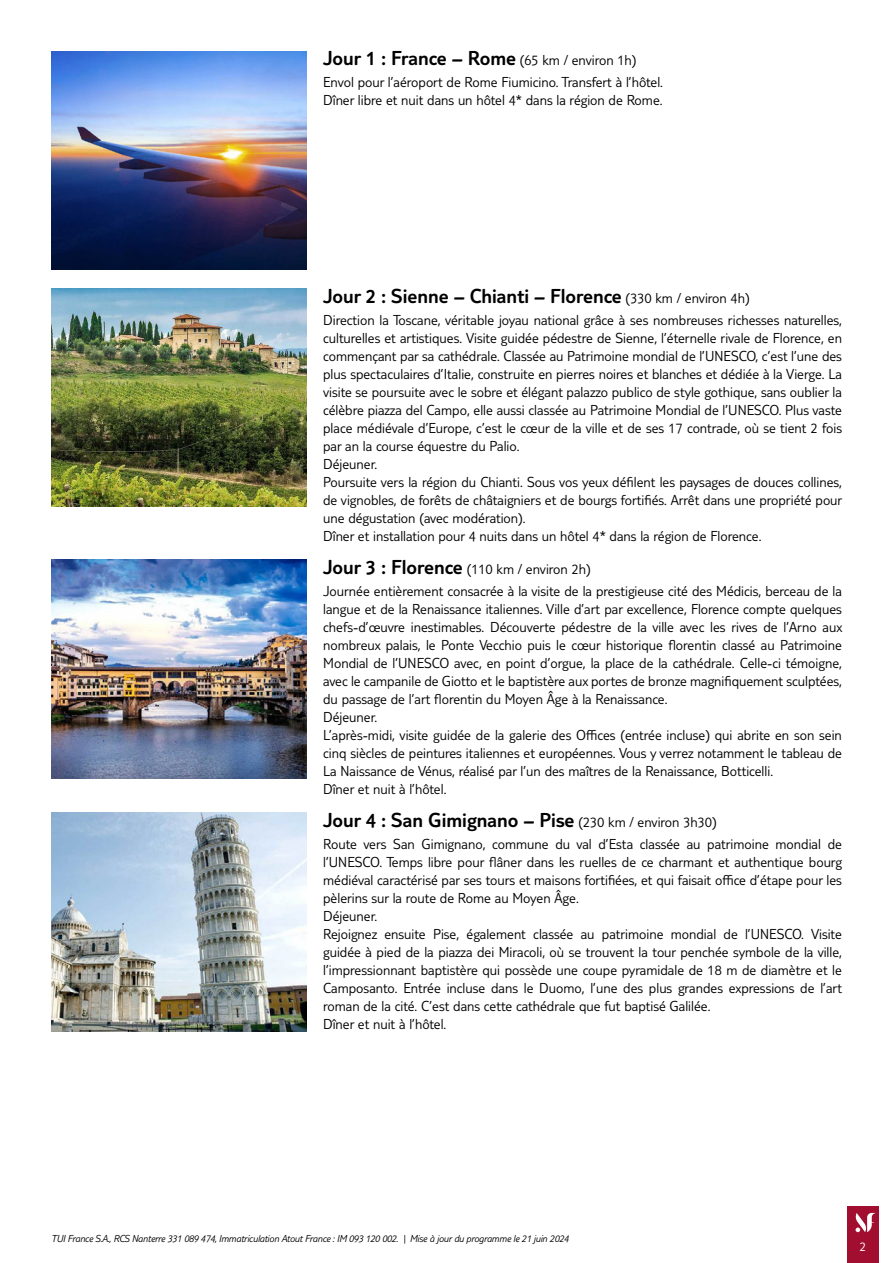
<style>
.page{position:relative;width:893px;height:1263px;background:#fff}
.page>*{position:absolute;margin:0;border:0;box-sizing:border-box;transform-origin:0 0}
.t1{font:300 21px "TUI Type";color:#000}
.t2{font:300 15px/18px "TUI Type";color:#000}
.t3{font:300 13.5px "TUI Type";color:#fff}
.t4{font:italic 300 10.5px "TUI Type";letter-spacing:-.02em;color:#000}
.s1{font-size:15px}
.s2{font-size:21px}
</style>
<div class="page">
<div style="left:847px;top:1206px;width:32px;height:57px;background:#a10e2f"></div>
<svg style="left:855px;top:1213px;width:21px;height:19px"></svg>
<img style="left:51px;top:51px;width:255px;height:219px">
<img style="left:51px;top:288px;width:255px;height:219px">
<img style="left:51px;top:559px;width:255px;height:219px">
<img style="left:51px;top:813px;width:255px;height:218px">
<h1 class="t1" style="left:323px;top:46px;width:315px">Jour 1 : France – Rome <span class="s1">(65 km / environ 1h)</span></h1>
<p class="t2" style="left:323px;top:73px;width:341px">Envol pour l’aéroport de Rome Fiumicino. Transfert à l’hôtel.<br>Dîner libre et nuit dans un hôtel 4* dans la région de Rome.</p>
<h1 class="t1" style="left:323px;top:283px;width:428px">Jour 2 : Sienne – Chianti – Florence <span class="s1">(330 km / environ 4h)</span></h1>
<p class="t2" style="left:323px;top:310px;width:521px">Direction la Toscane, véritable joyau national grâce à ses nombreuses richesses naturelles, culturelles et artistiques. Visite guidée pédestre de Sienne, l’éternelle rivale de Florence, en commençant par sa cathédrale. Classée au Patrimoine mondial de l’UNESCO, c’est l’une des plus spectaculaires d’Italie, construite en pierres noires et blanches et dédiée à la Vierge. La visite se poursuite avec le sobre et élégant palazzo publico de style gothique, sans oublier la célèbre piazza del Campo, elle aussi classée au Patrimoine Mondial de l’UNESCO. Plus vaste place médiévale d’Europe, c’est le cœur de la ville et de ses 17 contrade, où se tient 2 fois par an la course équestre du Palio.<br>Déjeuner.<br>Poursuite vers la région du Chianti. Sous vos yeux défilent les paysages de douces collines, de vignobles, de forêts de châtaigniers et de bourgs fortifiés. Arrêt dans une propriété pour une dégustation (avec modération).<br>Dîner et installation pour 4 nuits dans un hôtel 4* dans la région de Florence.</p>
<p class="t2" style="left:323px;top:557px;width:520px;line-height:22.2px"><span class="s2">Jour 3 : Florence</span> (110 km / environ 2h)<br>Journée entièrement consacrée à la visite de la prestigieuse cité des Médicis, berceau de la</p>
<p class="t2" style="left:323px;top:600px;width:521px">langue et de la Renaissance italiennes. Ville d’art par excellence, Florence compte quelques chefs-d’œuvre inestimables. Découverte pédestre de la ville avec les rives de l’Arno aux nombreux palais, le Ponte Vecchio puis le cœur historique florentin classé au Patrimoine Mondial de l’UNESCO avec, en point d’orgue, la place de la cathédrale. Celle-ci témoigne, avec le campanile de Giotto et le baptistère aux portes de bronze magnifiquement sculptées, du passage de l’art florentin du Moyen Âge à la Renaissance.<br>Déjeuner.<br>L’après-midi, visite guidée de la galerie des Offices (entrée incluse) qui abrite en son sein cinq siècles de peintures italiennes et européennes. Vous y verrez notamment le tableau de La Naissance de Vénus, réalisé par l’un des maîtres de la Renaissance, Botticelli.<br>Dîner et nuit à l’hôtel.</p>
<h1 class="t1" style="left:323px;top:808px;width:395px">Jour 4 : San Gimignano – Pise <span class="s1">(230 km / environ 3h30)</span></h1>
<p class="t2" style="left:323px;top:835px;width:520px">Route vers San Gimignano, commune du val d’Esta classée au patrimoine mondial de l’UNESCO. Temps libre pour flâner dans les ruelles de ce charmant et authentique bourg médiéval caractérisé par ses tours et maisons fortifiées, et qui faisait office d’étape pour les pèlerins sur la route de Rome au Moyen Âge.<br>Déjeuner.<br>Rejoignez ensuite Pise, également classée au patrimoine mondial de l’UNESCO. Visite guidée à pied de la piazza dei Miracoli, où se trouvent la tour penchée symbole de la ville, l’impressionnant baptistère qui possède une coupe pyramidale de 18 m de diamètre et le Camposanto. Entrée incluse dans le Duomo, l’une des plus grandes expressions de l’art roman de la cité. C’est dans cette cathédrale que fut baptisé Galilée.<br>Dîner et nuit à l’hôtel.</p>
<p class="t4" style="left:51px;top:1232px;width:519px">TUI France S.A., RCS Nanterre 331 089 474, Immatriculation Atout France : IM 093 120 002. | Mise à jour du programme le 21 juin 2024</p>
<p class="t3" style="left:860px;top:1239px;width:8px">2</p>
</div>
